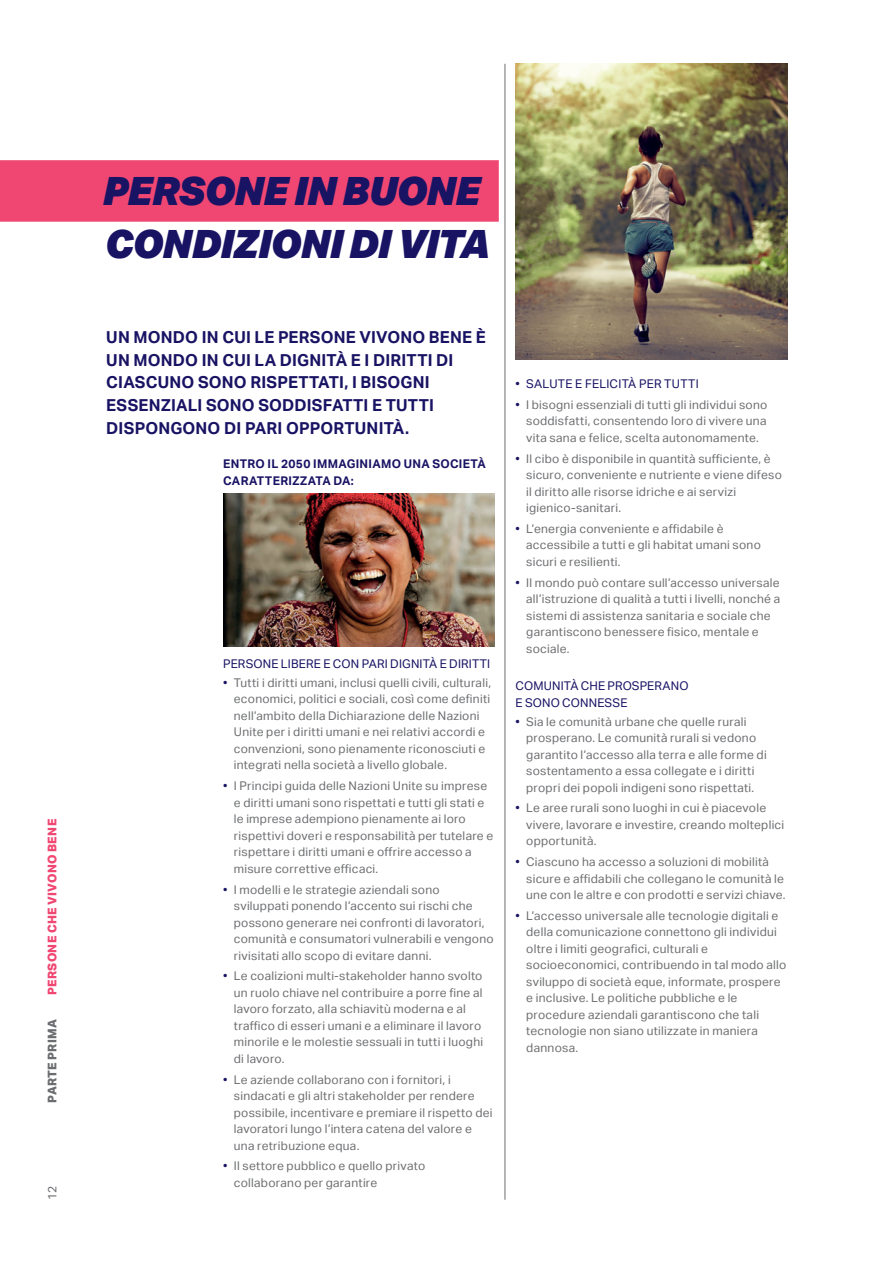
<style>
.page{position:relative;width:893px;height:1263px;background:#fff}
.page>*{position:absolute;margin:0;border:0;box-sizing:border-box;transform-origin:0 0}
.t1{font:italic 900 39px/53.6px "Aktiv Grotesk";letter-spacing:-.025em;color:#191364}
.t2{font:700 16.5px/22.5px "Aktiv Grotesk";letter-spacing:.01em;color:#191364}
.t3{font:12px/16.5px "Aktiv Grotesk";letter-spacing:.02em;color:#6c6d70}
.t4{font:12px/16.5px "Aktiv Grotesk";letter-spacing:.015em;color:#191364}
.t5{font:700 12px/16.5px "Aktiv Grotesk";letter-spacing:.025em;color:#191364}
.t6{font:800 12px "Aktiv Grotesk";letter-spacing:.025em;color:#f04772}
.t7{font:800 12px "Aktiv Grotesk";letter-spacing:.02em;color:#6c6d70}
.s1{color:#191364}
</style>
<div class="page">
<hr style="left:505px;top:64px;width:1px;height:1136px;background:#6c6d70">
<img style="left:223px;top:493px;width:271px;height:153px">
<div style="left:0;top:160px;width:499px;height:62px;background:#f04772"></div>
<img style="left:516px;top:64px;width:271px;height:295px">
<p class="t6" style="left:45px;top:995px;width:177px;rotate:-90deg">PERSONE CHE VIVONO BENE</p>
<p class="t7" style="left:45px;top:1103px;width:85px;rotate:-90deg">PARTE PRIMA</p>
<p class="t3" style="left:44px;top:1200px;width:15px;rotate:-90deg">12</p>
<h1 class="t1" style="left:102px;top:163px;width:389px">PERSONE IN BUONE<br>CONDIZIONI DI VITA</h1>
<h2 class="t2" style="left:106px;top:326px;width:381px">UN MONDO IN CUI LE PERSONE VIVONO BENE È UN MONDO IN CUI LA DIGNITÀ E I DIRITTI DI CIASCUNO SONO RISPETTATI, I BISOGNI ESSENZIALI SONO SODDISFATTI E TUTTI DISPONGONO DI PARI OPPORTUNITÀ.</h2>
<p class="t5" style="left:223px;top:456px;width:264px">ENTRO IL 2050 IMMAGINIAMO UNA SOCIETÀ<br>CARATTERIZZATA DA:</p>
<p class="t4" style="left:223px;top:656px;width:268px">PERSONE LIBERE E CON PARI DIGNITÀ E DIRITTI</p>
<p class="t3" style="left:234px;top:675px;width:259px;text-indent:-11px"><span class="s1">•</span> Tutti i diritti umani, inclusi quelli civili, culturali, economici, politici e sociali, così come definiti nell’ambito della Dichiarazione delle Nazioni Unite per i diritti umani e nei relativi accordi e convenzioni, sono pienamente riconosciuti e integrati nella società a livello globale.</p>
<p class="t3" style="left:234px;top:778px;width:261px;text-indent:-11px"><span class="s1">•</span> I Principi guida delle Nazioni Unite su imprese e diritti umani sono rispettati e tutti gli stati e le imprese adempiono pienamente ai loro rispettivi doveri e responsabilità per tutelare e rispettare i diritti umani e offrire accesso a misure correttive efficaci.</p>
<p class="t3" style="left:234px;top:881px;width:261px;text-indent:-11px"><span class="s1">•</span> I modelli e le strategie aziendali sono sviluppati ponendo l’accento sui rischi che possono generare nei confronti di lavoratori, comunità e consumatori vulnerabili e vengono rivisitati allo scopo di evitare danni.</p>
<p class="t3" style="left:234px;top:968px;width:251px;text-indent:-11px"><span class="s1">•</span> Le coalizioni multi-stakeholder hanno svolto un ruolo chiave nel contribuire a porre fine al lavoro forzato, alla schiavitù moderna e al traffico di esseri umani e a eliminare il lavoro minorile e le molestie sessuali in tutti i luoghi di lavoro.</p>
<p class="t3" style="left:234px;top:1071px;width:260px;text-indent:-11px"><span class="s1">•</span> Le aziende collaborano con i fornitori, i sindacati e gli altri stakeholder per rendere possibile, incentivare e premiare il rispetto dei lavoratori lungo l’intera catena del valore e una retribuzione equa.</p>
<p class="t3" style="left:234px;top:1158px;width:193px;text-indent:-11px"><span class="s1">•</span> Il settore pubblico e quello privato collaborano per garantire</p>
<p class="t4" style="left:516px;top:376px;width:185px">• SALUTE E FELICITÀ PER TUTTI</p>
<p class="t3" style="left:526px;top:396px;width:243px;text-align:justify;text-indent:-11px"><span class="s1">•</span> I bisogni essenziali di tutti gli individui sono soddisfatti, consentendo loro di vivere una vita sana e felice, scelta autonomamente.</p>
<p class="t3" style="left:526px;top:450px;width:257px;text-indent:-11px"><span class="s1">•</span> Il cibo è disponibile in quantità sufficiente, è sicuro, conveniente e nutriente e viene difeso il diritto alle risorse idriche e ai servizi igienico-sanitari.</p>
<p class="t3" style="left:526px;top:520px;width:236px;text-indent:-11px"><span class="s1">•</span> L’energia conveniente e affidabile è accessibile a tutti e gli habitat umani sono sicuri e resilienti.</p>
<p class="t3" style="left:526px;top:574px;width:255px;text-indent:-11px"><span class="s1">•</span> Il mondo può contare sull’accesso universale all’istruzione di qualità a tutti i livelli, nonché a sistemi di assistenza sanitaria e sociale che garantiscono benessere fisico, mentale e sociale.</p>
<p class="t4" style="left:516px;top:678px;width:174px">COMUNITÀ CHE PROSPERANO<br>E SONO CONNESSE</p>
<p class="t3" style="left:526px;top:713px;width:242px;text-indent:-11px"><span class="s1">•</span> Sia le comunità urbane che quelle rurali prosperano. Le comunità rurali si vedono garantito l’accesso alla terra e alle forme di sostentamento a essa collegate e i diritti propri dei popoli indigeni sono rispettati.</p>
<p class="t3" style="left:526px;top:800px;width:259px;text-indent:-11px"><span class="s1">•</span> Le aree rurali sono luoghi in cui è piacevole vivere, lavorare e investire, creando molteplici opportunità.</p>
<p class="t3" style="left:526px;top:854px;width:261px;text-indent:-11px"><span class="s1">•</span> Ciascuno ha accesso a soluzioni di mobilità sicure e affidabili che collegano le comunità le une con le altre e con prodotti e servizi chiave.</p>
<p class="t3" style="left:526px;top:907px;width:262px;text-indent:-11px"><span class="s1">•</span> L’accesso universale alle tecnologie digitali e della comunicazione connettono gli individui oltre i limiti geografici, culturali e socioeconomici, contribuendo in tal modo allo sviluppo di società eque, informate, prospere e inclusive. Le politiche pubbliche e le procedure aziendali garantiscono che tali tecnologie non siano utilizzate in maniera dannosa.</p>
</div>
